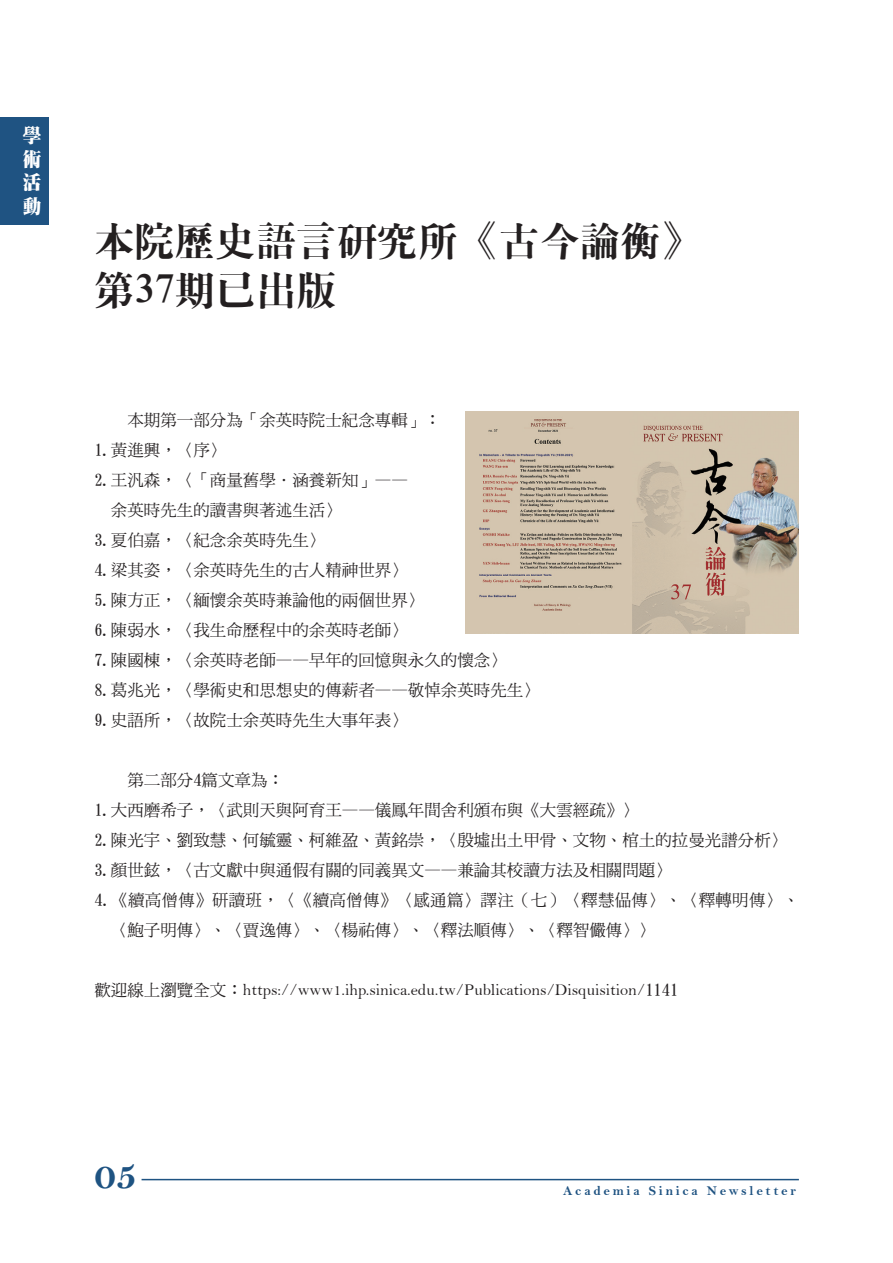
<style>
.page{position:relative;width:893px;height:1263px;background:#fff}
.page>*{position:absolute;margin:0;border:0;box-sizing:border-box;transform-origin:0 0}
.t1{font:40.5px/48.6px "DF Ming XB WIN BF";color:#231f20}
.t2{font:40.35px "Bell MT Bold";color:#1e5382}
.t3{font:19.5px/23.4px "DF Ming W12 WIN BF";color:#fff;text-align:justify;scale:.95 1}
.t4{font:16.5px/30px "DF Ming Md HK BF";color:#231f20}
.t5{font:16.5px "Bell";color:#231f20}
.t6{font:13.5px "Bell MT Bold";letter-spacing:.2em;color:#1f5382}
.s1{font-family:"DF Ming Md HK BF"}
</style>
<div class="page">
<hr style="left:142px;top:1179px;width:657px;height:1px;background:#1e5382">
<img style="left:465px;top:412px;width:334px;height:221px">
<div style="left:0;top:117px;width:48px;height:108px;background:#1f5382"></div>
<p class="t3" style="left:23px;top:124px;width:21px">學術活動</p>
<h1 class="t1" style="left:94px;top:217px;width:609px">本院歷史語言研究所《古今論衡》第37期已出版</h1>
<p class="t4" style="left:94px;top:405px;width:447px">　　本期第一部分為「余英時院士紀念專輯」：<br>1.黃進興，〈序〉<br>2.王汎森，〈「商量舊學．涵養新知」——<br>　余英時先生的讀書與著述生活〉<br>3.夏伯嘉，〈紀念余英時先生〉<br>4.梁其姿，〈余英時先生的古人精神世界〉<br>5.陳方正，〈緬懷余英時兼論他的兩個世界〉<br>6.陳弱水，〈我生命歷程中的余英時老師〉<br>7.陳國棟，〈余英時老師——早年的回憶與永久的懷念〉<br>8.葛兆光，〈學術史和思想史的傳薪者——敬悼余英時先生〉<br>9.史語所，〈故院士余英時先生大事年表〉</p>
<p class="t4" style="left:94px;top:765px;width:706px">　　第二部分4篇文章為：<br>1.大西磨希子，〈武則天與阿育王——儀鳳年間舍利頒布與《大雲經疏》〉<br>2.陳光宇、劉致慧、何毓靈、柯維盈、黃銘崇，〈殷墟出土甲骨、文物、棺土的拉曼光譜分析〉3.顏世鉉，〈古文獻中與通假有關的同義異文——兼論其校讀方法及相關問題〉<br>4.《續高僧傳》研讀班，〈《續高僧傳》〈感通篇〉譯注（七）〈釋慧偘傳〉、〈釋轉明傳〉、　〈鮑子明傳〉、〈賈逸傳〉、〈楊祐傳〉、〈釋法順傳〉、〈釋智儼傳〉〉</p>
<p class="t5" style="left:94px;top:980px;width:585px"><span class="s1">歡迎線上瀏覽全文：</span>https://www1.ihp.sinica.edu.tw/Publications/Disquisition/<span class="s1">1141</span></p>
<h2 class="t2" style="left:94px;top:1151px;width:44px">05</h2>
<p class="t6" style="left:563px;top:1182px;width:234px">Academia Sinica Newsletter</p>
</div>
